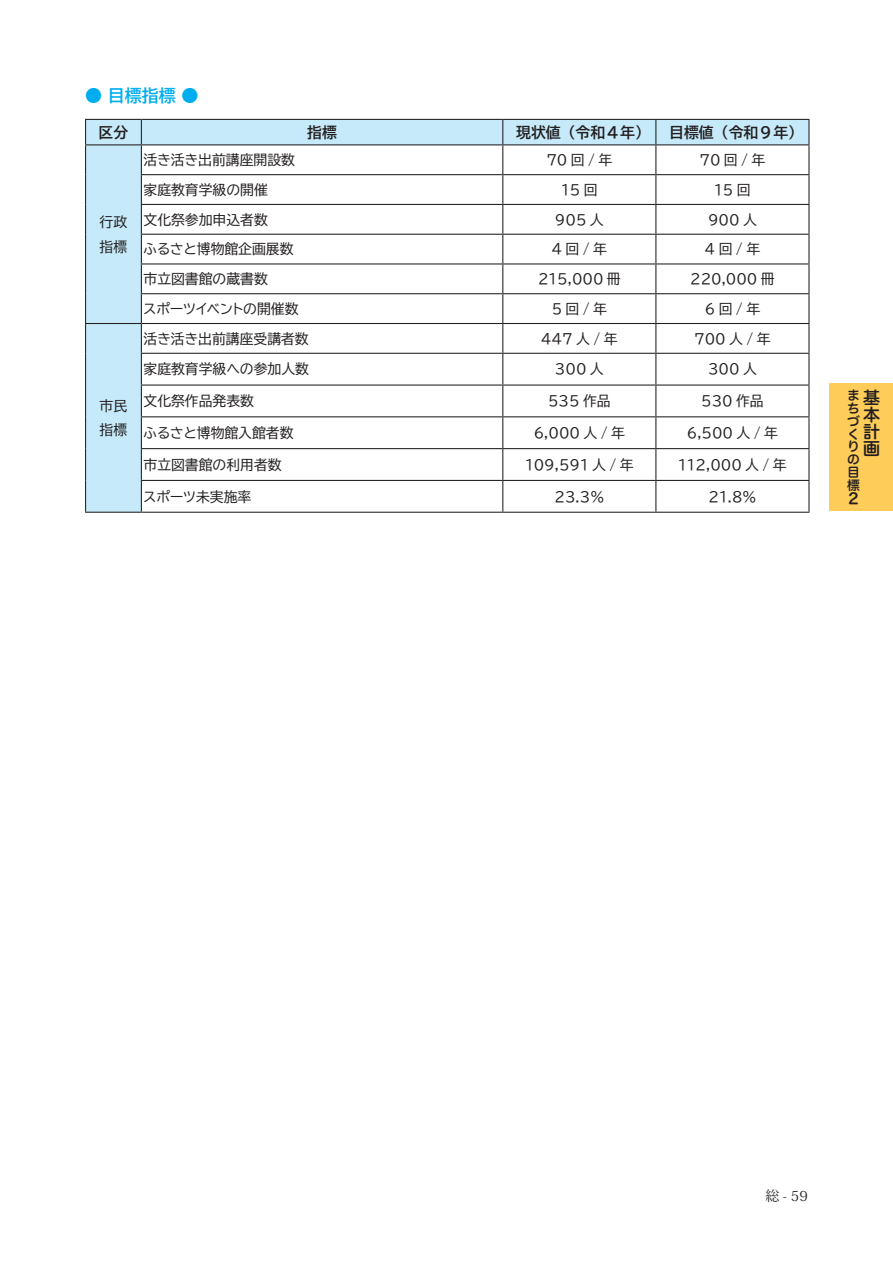
<style>
.page{position:relative;width:893px;height:1263px;background:#fff}
.page>*{position:absolute;margin:0;border:0;box-sizing:border-box;transform-origin:0 0}
.t1{font:16.95px "BIZ UDP Gothic Bold";color:#00aeef}
.t2{font:16.95px/17px "Hira Maru Std N W6";color:#231f20;text-align:justify}
.t3{font:14.85px "BIZ UD Gothic Bold";color:#231f20}
.t4{font:14.85px "Hira Maru Std N W6";color:#231f20}
.t5{font:13.8px/24.2px "BIZ UDP Gothic";color:#231f20}
.t6{font:13.8px "Koz Min Pr 6 N";color:#231f20}
.t7{font:12.75px/12.8px "Hira Maru Std N W6";color:#231f20}
</style>
<div class="page">
<svg style="left:85px;top:119px;width:724px;height:393px"></svg>
<hr style="left:85px;top:353px;width:1px;height:32px;background:#231f20">
<hr style="left:141px;top:353px;width:362px;height:1px;background:#231f20">
<hr style="left:141px;top:354px;width:1px;height:30px;background:#231f20">
<hr style="left:503px;top:353px;width:153px;height:1px;background:#231f20">
<hr style="left:502px;top:354px;width:1px;height:30px;background:#231f20">
<hr style="left:656px;top:353px;width:153px;height:1px;background:#231f20">
<hr style="left:655px;top:354px;width:1px;height:30px;background:#231f20">
<hr style="left:808px;top:354px;width:1px;height:30px;background:#231f20">
<hr style="left:85px;top:385px;width:1px;height:32px;background:#231f20">
<hr style="left:141px;top:384px;width:362px;height:2px;background:#231f20">
<hr style="left:141px;top:386px;width:1px;height:30px;background:#231f20">
<hr style="left:503px;top:384px;width:153px;height:2px;background:#231f20">
<hr style="left:502px;top:386px;width:1px;height:30px;background:#231f20">
<hr style="left:656px;top:384px;width:153px;height:2px;background:#231f20">
<hr style="left:655px;top:386px;width:1px;height:30px;background:#231f20">
<hr style="left:808px;top:386px;width:1px;height:30px;background:#231f20">
<hr style="left:85px;top:417px;width:1px;height:32px;background:#231f20">
<hr style="left:141px;top:416px;width:362px;height:1px;background:#231f20">
<hr style="left:141px;top:417px;width:1px;height:31px;background:#231f20">
<hr style="left:503px;top:416px;width:153px;height:1px;background:#231f20">
<hr style="left:502px;top:417px;width:1px;height:31px;background:#231f20">
<hr style="left:656px;top:416px;width:153px;height:1px;background:#231f20">
<hr style="left:655px;top:417px;width:1px;height:31px;background:#231f20">
<hr style="left:808px;top:417px;width:1px;height:31px;background:#231f20">
<hr style="left:85px;top:449px;width:1px;height:31px;background:#231f20">
<hr style="left:141px;top:448px;width:362px;height:1px;background:#231f20">
<hr style="left:141px;top:449px;width:1px;height:31px;background:#231f20">
<hr style="left:503px;top:448px;width:153px;height:1px;background:#231f20">
<hr style="left:502px;top:449px;width:1px;height:31px;background:#231f20">
<hr style="left:656px;top:448px;width:153px;height:1px;background:#231f20">
<hr style="left:655px;top:449px;width:1px;height:31px;background:#231f20">
<hr style="left:808px;top:449px;width:1px;height:31px;background:#231f20">
<hr style="left:85px;top:480px;width:1px;height:32px;background:#231f20">
<hr style="left:141px;top:480px;width:362px;height:1px;background:#231f20">
<hr style="left:141px;top:481px;width:1px;height:31px;background:#231f20">
<hr style="left:503px;top:480px;width:153px;height:1px;background:#231f20">
<hr style="left:502px;top:481px;width:1px;height:31px;background:#231f20">
<hr style="left:656px;top:480px;width:153px;height:1px;background:#231f20">
<hr style="left:655px;top:481px;width:1px;height:31px;background:#231f20">
<hr style="left:808px;top:481px;width:1px;height:31px;background:#231f20">
<hr style="left:85px;top:512px;width:56px;height:1px;background:#231f20">
<hr style="left:141px;top:512px;width:362px;height:1px;background:#231f20">
<hr style="left:503px;top:512px;width:153px;height:1px;background:#231f20">
<hr style="left:656px;top:512px;width:153px;height:1px;background:#231f20">
<div style="left:829px;top:383px;width:64px;height:127px;background:#fecc58"></div>
<p class="t1" style="left:85px;top:87px;width:115px">● 目標指標 ●</p>
<p class="t3" style="left:99px;top:125px;width:31px">区分</p>
<p class="t3" style="left:307px;top:125px;width:31px">指標</p>
<p class="t3" style="left:516px;top:125px;width:135px">現状値（令和４年）</p>
<p class="t3" style="left:669px;top:125px;width:135px">目標値（令和９年）</p>
<p class="t5" style="left:100px;top:210px;width:29px">行政指標</p>
<p class="t5" style="left:100px;top:394px;width:29px">市民指標</p>
<p class="t5" style="left:144px;top:148px;width:153px">活き活き出前講座開設数</p>
<p class="t5" style="left:546px;top:148px;width:67px">70回/年</p>
<p class="t5" style="left:699px;top:148px;width:67px">70回/年</p>
<p class="t5" style="left:144px;top:177px;width:126px">家庭教育学級の開催</p>
<p class="t5" style="left:561px;top:177px;width:38px">15 回</p>
<p class="t5" style="left:714px;top:177px;width:38px">15 回</p>
<p class="t5" style="left:144px;top:207px;width:126px">文化祭参加申込者数</p>
<p class="t5" style="left:555px;top:207px;width:50px">905 人</p>
<p class="t5" style="left:708px;top:207px;width:50px">900 人</p>
<p class="t5" style="left:144px;top:237px;width:152px">ふるさと博物館企画展数</p>
<p class="t5" style="left:552px;top:237px;width:57px">4回/年</p>
<p class="t5" style="left:705px;top:237px;width:57px">4回/年</p>
<p class="t5" style="left:144px;top:267px;width:126px">市立図書館の蔵書数</p>
<p class="t5" style="left:538px;top:267px;width:84px">215,000 冊</p>
<p class="t5" style="left:690px;top:267px;width:86px">220,000 冊</p>
<p class="t5" style="left:144px;top:297px;width:157px">スポーツイベントの開催数</p>
<p class="t5" style="left:552px;top:297px;width:57px">5回/年</p>
<p class="t5" style="left:705px;top:297px;width:57px">6回/年</p>
<p class="t5" style="left:144px;top:326px;width:167px">活き活き出前講座受講者数</p>
<p class="t5" style="left:541px;top:326px;width:78px">447人/年</p>
<p class="t5" style="left:694px;top:326px;width:78px">700人/年</p>
<p class="t5" style="left:144px;top:357px;width:167px">家庭教育学級への参加人数</p>
<p class="t5" style="left:555px;top:357px;width:50px">300 人</p>
<p class="t5" style="left:708px;top:357px;width:50px">300 人</p>
<p class="t5" style="left:144px;top:389px;width:112px">文化祭作品発表数</p>
<p class="t5" style="left:548px;top:389px;width:64px">535 作品</p>
<p class="t5" style="left:701px;top:389px;width:64px">530 作品</p>
<p class="t5" style="left:144px;top:421px;width:152px">ふるさと博物館入館者数</p>
<p class="t5" style="left:534px;top:421px;width:93px">6,000 人 / 年</p>
<p class="t5" style="left:687px;top:421px;width:93px">6,500 人 / 年</p>
<p class="t5" style="left:144px;top:452px;width:140px">市立図書館の利用者数</p>
<p class="t5" style="left:525px;top:452px;width:110px">109,591 人 / 年</p>
<p class="t5" style="left:678px;top:452px;width:110px">112,000 人 / 年</p>
<p class="t5" style="left:144px;top:484px;width:109px">スポーツ未実施率</p>
<p class="t5" style="left:555px;top:484px;width:51px">23.3％</p>
<p class="t5" style="left:708px;top:484px;width:49px">21.8％</p>
<p class="t7" style="left:847px;top:389px;width:14px">まちづくりの目標</p>
<p class="t2" style="left:863px;top:390px;width:18px">基本計画</p>
<p class="t4" style="left:846px;top:488px;width:13px">２</p>
<p class="t6" style="left:766px;top:1188px;width:44px">総 - 59</p>
</div>
